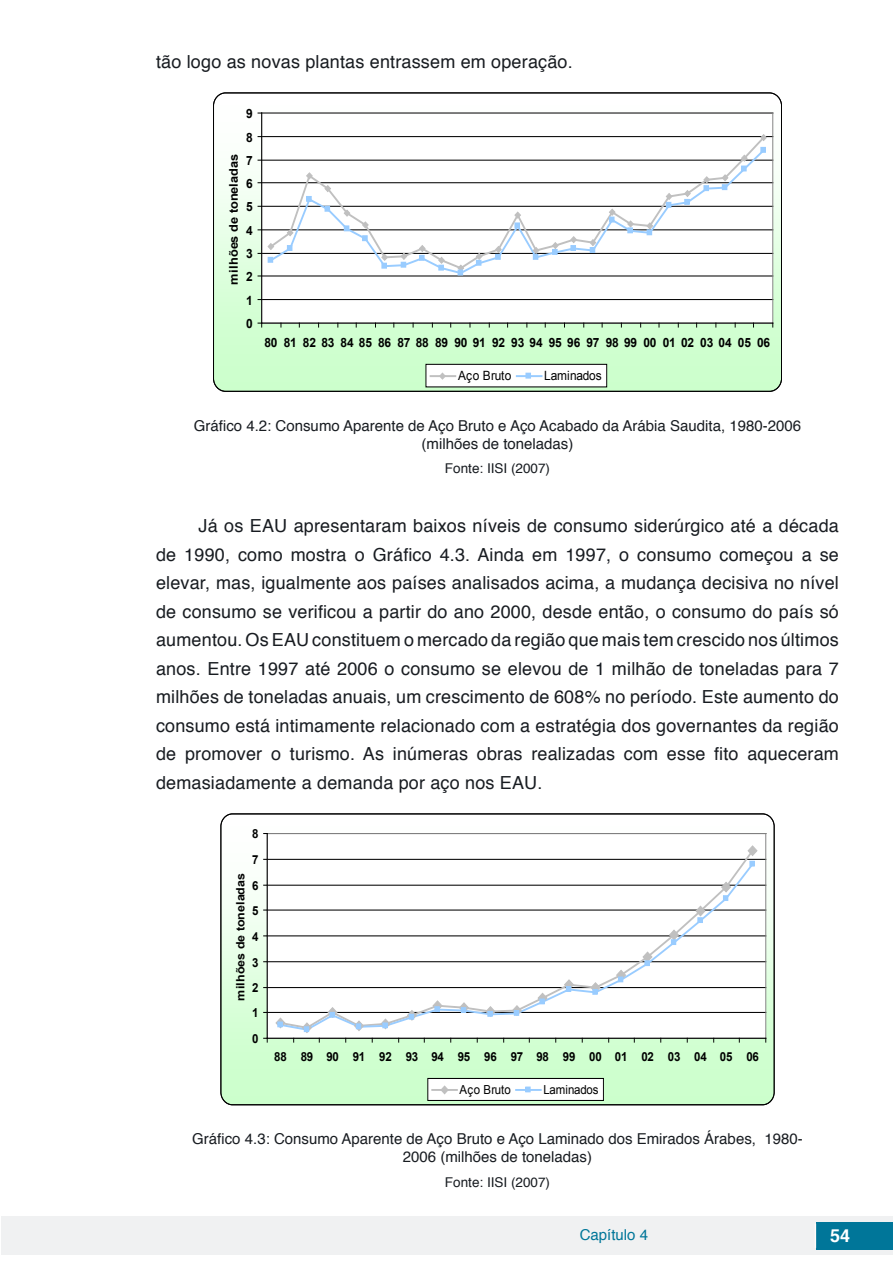
<style>
.page{position:relative;width:893px;height:1263px;background:#fff}
.page>*{position:absolute;margin:0;border:0;box-sizing:border-box;transform-origin:0 0}
.t1{font:18px/28.5px "Helvetica";letter-spacing:.01em;color:#181c21;text-align:justify}
.t2{font:700 18px "Helvetica";color:#fff}
.t3{font:15px/18px "Helvetica";color:#181c21;text-align:center}
.t4{font:15px "Helvetica";color:#007699}
.t5{font:13.5px "Helvetica";color:#181c21}
.t6{font:700 12.75px "Arial";letter-spacing:-.02em;color:#000;scale:.93 1}
.t7{font:12.75px "Arial";letter-spacing:-.02em;color:#000;scale:.93 1}
.t8{font:12.75px "Arial";letter-spacing:.025em;color:#000;scale:.93 1}
.t9{font:700 12.45px "Arial";letter-spacing:-.02em;color:#000;scale:.92 1}
.t10{font:12.45px "Arial";letter-spacing:-.02em;color:#000;scale:.92 1}
.t11{font:12.45px "Arial";letter-spacing:.025em;color:#000;scale:.92 1}
.t12{font:700 12px "Arial";letter-spacing:.005em;color:#000;scale:1.07 1}
.t13{font:700 11.4px "Arial";letter-spacing:.005em;color:#000;scale:1.08 1}
</style>
<div class="page">
<div style="left:1px;top:1216px;width:891px;height:38px;background:#f0f1f2"></div>
<div style="left:816px;top:1222px;width:77px;height:27px;background:#007699"></div>
<svg style="left:815px;top:1224px;width:1px;height:24px"></svg>
<svg style="left:215px;top:94px;width:565px;height:296px"></svg>
<div style="left:262px;top:113px;width:511px;height:210px;background:#fff"></div>
<hr style="left:262px;top:299px;width:511px;height:1px;background:#000">
<hr style="left:262px;top:276px;width:511px;height:1px;background:#000">
<hr style="left:262px;top:253px;width:511px;height:1px;background:#000">
<hr style="left:262px;top:230px;width:511px;height:1px;background:#000">
<hr style="left:262px;top:206px;width:511px;height:1px;background:#000">
<hr style="left:262px;top:182px;width:511px;height:1px;background:#000">
<hr style="left:262px;top:160px;width:511px;height:1px;background:#000">
<hr style="left:262px;top:136px;width:511px;height:1px;background:#000">
<hr style="left:262px;top:113px;width:511px;height:1px;background:#808080">
<hr style="left:772px;top:113px;width:1px;height:210px;background:#808080">
<hr style="left:261px;top:113px;width:1px;height:210px;background:#000">
<hr style="left:262px;top:323px;width:511px;height:1px;background:#000">
<svg style="left:258px;top:323px;width:4px;height:4px"></svg>
<svg style="left:258px;top:133px;width:510px;height:144px"></svg>
<div style="left:426px;top:364px;width:181px;height:23px;background:#fff"></div>
<div style="left:426px;top:364px;width:181px;height:23px;border:1px solid #000"></div>
<hr style="left:431px;top:375px;width:24px;height:2px;background:#c0c0c0">
<svg style="left:440px;top:372px;width:5px;height:8px"></svg>
<hr style="left:517px;top:375px;width:25px;height:2px;background:#9cf">
<svg style="left:525px;top:373px;width:6px;height:6px"></svg>
<svg style="left:222px;top:815px;width:551px;height:290px"></svg>
<div style="left:267px;top:833px;width:499px;height:205px;background:#fff"></div>
<hr style="left:267px;top:1012px;width:499px;height:1px;background:#000">
<hr style="left:267px;top:987px;width:499px;height:1px;background:#000">
<hr style="left:267px;top:961px;width:499px;height:1px;background:#000">
<hr style="left:267px;top:936px;width:499px;height:1px;background:#000">
<hr style="left:267px;top:910px;width:499px;height:1px;background:#000">
<hr style="left:267px;top:885px;width:499px;height:1px;background:#000">
<hr style="left:267px;top:859px;width:499px;height:1px;background:#000">
<hr style="left:267px;top:833px;width:499px;height:1px;background:#808080">
<hr style="left:765px;top:833px;width:1px;height:205px;background:#808080">
<hr style="left:267px;top:833px;width:1px;height:205px;background:#000">
<hr style="left:267px;top:1038px;width:499px;height:1px;background:#000">
<svg style="left:264px;top:1038px;width:4px;height:4px"></svg>
<svg style="left:275px;top:845px;width:483px;height:197px"></svg>
<div style="left:428px;top:1078px;width:175px;height:22px;background:#fff"></div>
<div style="left:428px;top:1078px;width:175px;height:22px;border:1px solid #000"></div>
<hr style="left:432px;top:1089px;width:25px;height:2px;background:#c0c0c0">
<svg style="left:441px;top:1085px;width:7px;height:10px"></svg>
<hr style="left:516px;top:1089px;width:25px;height:2px;background:#9cf">
<svg style="left:525px;top:1086px;width:6px;height:6px"></svg>
<div style="left:220px;top:813px;width:555px;height:292px;border:1px solid #000;border-radius:12px"></div>
<p class="t1" style="left:156px;top:47px;width:418px">tão logo as novas plantas entrassem em operação.</p>
<p class="t6" style="left:246px;top:105px;width:9px">9</p>
<p class="t12" style="left:226px;top:285px;width:124px;rotate:-90deg">milhões de toneladas</p>
<p class="t6" style="left:246px;top:129px;width:9px">8</p>
<p class="t6" style="left:246px;top:152px;width:9px">7</p>
<p class="t6" style="left:246px;top:175px;width:9px">6</p>
<p class="t6" style="left:246px;top:198px;width:9px">5</p>
<p class="t6" style="left:246px;top:222px;width:9px">4</p>
<p class="t6" style="left:246px;top:246px;width:9px">3</p>
<p class="t6" style="left:246px;top:268px;width:9px">2</p>
<p class="t6" style="left:246px;top:292px;width:9px">1</p>
<p class="t6" style="left:246px;top:315px;width:9px">0</p>
<p class="t6" style="left:264px;top:334px;width:545px">80 81 82 83 84 85 86 87 88 89 90 91 92 93 94 95 96 97 98 99 00 01 02 03 04 05 06</p>
<p class="t8" style="left:458px;top:367px;width:59px">Aço Bruto</p>
<p class="t7" style="left:544px;top:367px;width:63px">Laminados</p>
<p class="t3" style="left:194px;top:417px;width:609px">Gráfico 4.2: Consumo Aparente de Aço Bruto e Aço Acabado da Arábia Saudita, 1980-2006 (milhões de toneladas)</p>
<p class="t5" style="left:445px;top:458px;width:107px">Fonte: IISI (2007)</p>
<p class="t1" style="left:156px;top:512px;width:684px;text-indent:43px">Já os EAU apresentaram baixos níveis de consumo siderúrgico até a década de 1990, como mostra o Gráfico 4.3. Ainda em 1997, o consumo começou a se elevar, mas, igualmente aos países analisados acima, a mudança decisiva no nível de consumo se verificou a partir do ano 2000, desde então, o consumo do país só aumentou. Os EAU constituem o mercado da região que mais tem crescido nos últimos anos. Entre 1997 até 2006 o consumo se elevou de 1 milhão de toneladas para 7 milhões de toneladas anuais, um crescimento de 608% no período. Este aumento do consumo está intimamente relacionado com a estratégia dos governantes da região de promover o turismo. As inúmeras obras realizadas com esse fito aqueceram demasiadamente a demanda por aço nos EAU.</p>
<p class="t9" style="left:252px;top:826px;width:8px">8</p>
<p class="t9" style="left:252px;top:852px;width:8px">7</p>
<p class="t13" style="left:233px;top:1001px;width:119px;rotate:-90deg">milhões de toneladas</p>
<p class="t9" style="left:252px;top:877px;width:8px">6</p>
<p class="t9" style="left:252px;top:902px;width:8px">5</p>
<p class="t9" style="left:252px;top:928px;width:8px">4</p>
<p class="t9" style="left:252px;top:954px;width:8px">3</p>
<p class="t9" style="left:252px;top:980px;width:8px">2</p>
<p class="t9" style="left:252px;top:1005px;width:8px">1</p>
<p class="t9" style="left:252px;top:1030px;width:8px">0</p>
<p class="t9" style="left:274px;top:1049px;width:528px">88 89 90 91 92 93 94 95 96 97 98 99 00 01 02 03 04 05 06</p>
<p class="t11" style="left:460px;top:1081px;width:57px">Aço Bruto</p>
<p class="t10" style="left:543px;top:1081px;width:61px">Laminados</p>
<p class="t3" style="left:192px;top:1130px;width:612px">Gráfico 4.3: Consumo Aparente de Aço Bruto e Aço Laminado dos Emirados Árabes, 1980-<br>2006 (milhões de toneladas)</p>
<p class="t5" style="left:445px;top:1172px;width:107px">Fonte: IISI (2007)</p>
<p class="t4" style="left:580px;top:1223px;width:70px">Capítulo 4</p>
<p class="t2" style="left:830px;top:1221px;width:22px">54</p>
</div>
